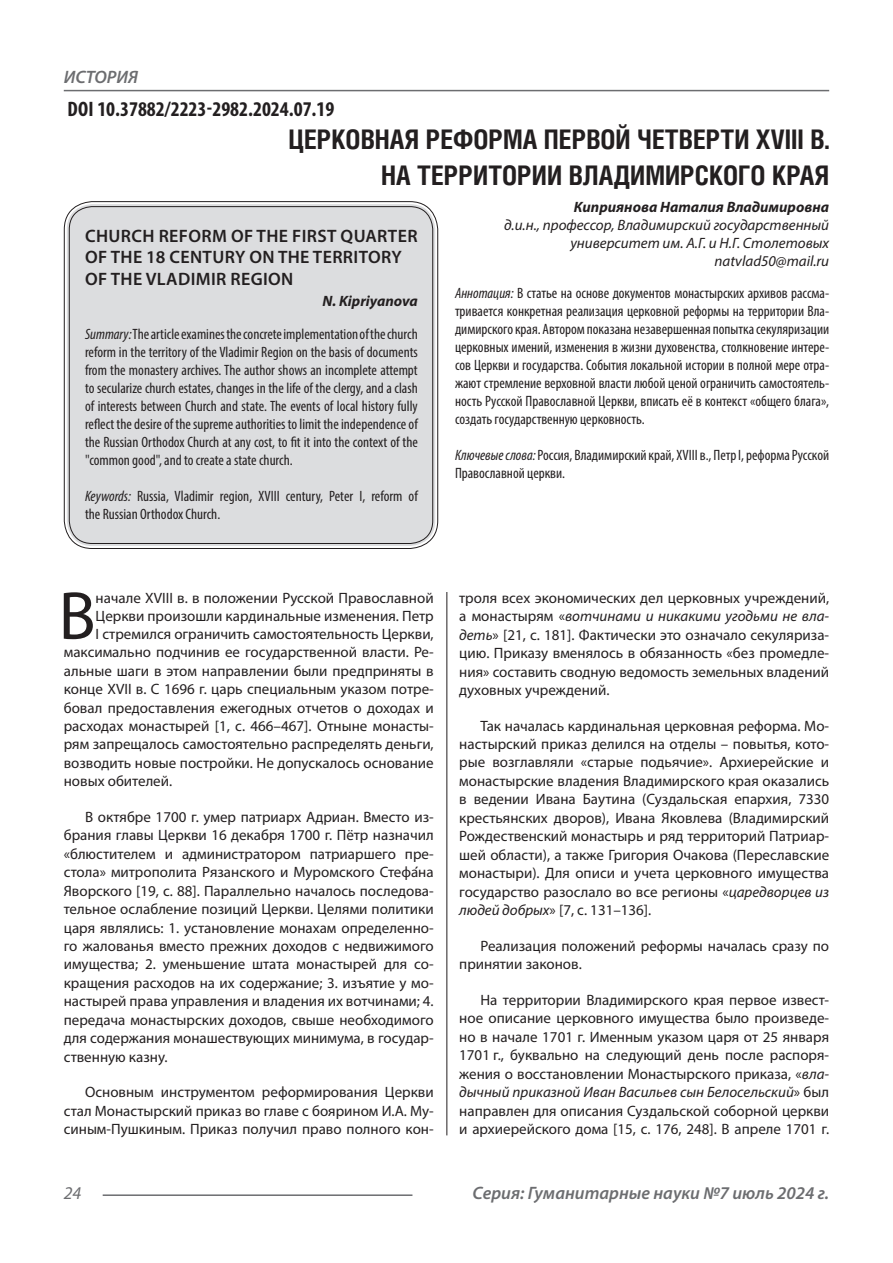
<style>
.page{position:relative;width:893px;height:1263px;background:#fff}
.page>*{position:absolute;margin:0;border:0;box-sizing:border-box;transform-origin:0 0}
.Статья_текст_первый{font:68.4px "Myriad Pro";color:#231f20}
.Статья_название{font:700 27px "Helios Cond C";color:#231f20}
.ДОИ{font:700 condensed 21px "Myriad Pro";color:#231f20}
.Статья_название_англ{font:600 18px/21.6px "Myriad Pro";letter-spacing:.02em;color:#231f20}
.t1{font:italic 600 18px "Myriad Pro";color:#6c6d70}
.t2{font:italic 18px "Myriad Pro";color:#6c6d70}
.Статья_текст{font:15px/18.5px "Myriad Pro";color:#231f20;text-align:justify}
.Статья_аннотация_тек{font:condensed 15px/18px "Myriad Pro";color:#231f20;text-align:justify}
.Статья_аннотация_анг{font:condensed 15px/18px "Myriad Pro";color:#231f20;text-align:justify}
.Статья_текст_первый-2{font:15px "Myriad Pro";color:#231f20}
.Статья_автор_инфо{font:italic 15px/18px "Myriad Pro";color:#231f20;text-align:right}
.Статья_автор_инфо-2{font:italic 700 15px "Myriad Pro";color:#231f20}
.Статья_автор_англ{font:italic 700 15px "Myriad Pro";color:#231f20}
.s1{font-style:italic}
.s2{font-family:"Arial"}
</style>
<div class="page">
<hr style="left:446px;top:128px;width:1px;height:1007px;background:#231f20">
<hr style="left:103px;top:1194px;width:309px;height:2px;background:#6c6d70">
<hr style="left:64px;top:90px;width:765px;height:1px;background:#6c6d70">
<div style="left:443px;top:125px;width:29px;height:467px;background:#fff"></div>
<div style="left:67px;top:204px;width:368px;height:342px;background:#dcdddf;border-radius:26px"></div>
<div style="left:69px;top:206px;width:364px;height:338px;border:1px solid #231f20;border-radius:23px"></div>
<p class="t1" style="left:64px;top:66px;width:76px">ИСТОРИЯ</p>
<p class="ДОИ" style="left:67px;top:96px;width:269px">DOI 10.37882/2223-2982.2024.07.19</p>
<p class="Статья_название" style="left:289px;top:124px;width:542px">ЦЕРКОВНАЯ РЕФОРМА ПЕРВОЙ ЧЕТВЕРТИ XVIII В.</p>
<p class="Статья_название" style="left:381px;top:160px;width:449px">НА ТЕРРИТОРИИ ВЛАДИМИРСКОГО КРАЯ</p>
<p class="Статья_автор_инфо-2" style="left:574px;top:198px;width:257px">Киприянова Наталия Владимировна</p>
<p class="Статья_автор_инфо" style="left:504px;top:216px;width:327px">д.и.н., профессор, Владимирский государственный университет им. А.Г. и Н.Г. Столетовых</p>
<p class="Статья_автор_инфо" style="left:714px;top:252px;width:116px">natvlad50@mail.ru</p>
<p class="Статья_аннотация_тек" style="left:455px;top:284px;width:376px"><span class="s1">Аннотация:</span> В статье на основе документов монастырских архивов рассма&shy;тривается конкретная реализация церковной реформы на территории Вла&shy;димирского края. Автором показана незавершенная попытка секуляризации церковных имений, изменения в жизни духовенства, столкновение интере&shy;сов Церкви и государства. События локальной истории в полной мере отра&shy;жают стремление верховной власти любой ценой ограничить самостоятель&shy;ность Русской Православной Церкви, вписать её в контекст «общего блага», создать государственную церковность.</p>
<p class="Статья_аннотация_тек" style="left:455px;top:446px;width:376px"><span class="s1">Ключевые слова:</span> Россия, Владимирский край, XVIII в., Петр I, реформа Русской<br>Православной церкви.</p>
<p class="Статья_название_англ" style="left:85px;top:224px;width:334px">CHURCH REFORM OF THE FIRST QUARTER<br>OF THE 18 CENTURY ON THE TERRITORY<br>OF THE VLADIMIR REGION</p>
<p class="Статья_автор_англ" style="left:322px;top:292px;width:97px">N. Kipriyanova</p>
<p class="Статья_аннотация_анг" style="left:85px;top:325px;width:334px"><span class="s1">Summary:</span> The article examines the concrete implementation of the church reform in the territory of the Vladimir Region on the basis of documents from the monastery archives. The author shows an incomplete attempt to secularize church estates, changes in the life of the clergy, and a clash of interests between Church and state. The events of local history fully reflect the desire of the supreme authorities to limit the independence of the Russian Orthodox Church at any cost, to fit it into the context of the "common good", and to create a state church.</p>
<p class="Статья_аннотация_анг" style="left:85px;top:487px;width:334px"><span class="s1">Keywords:</span> Russia, Vladimir region, XVIII century, Peter I, reform of the Russian Orthodox Church.</p>
<p class="Статья_текст_первый" style="left:59px;top:574px;width:39px">В</p>
<p class="Статья_текст_первый-2" style="left:96px;top:588px;width:340px">начале XVIII в. в положении Русской Православной</p>
<p class="Статья_текст_первый-2" style="left:96px;top:606px;width:340px">Церкви произошли кардинальные изменения. Петр</p>
<p class="Статья_текст_первый-2" style="left:96px;top:624px;width:340px">I стремился ограничить самостоятельность Церкви,</p>
<p class="Статья_текст_первый-2" style="left:64px;top:643px;width:371px">максимально подчинив ее государственной власти. Ре-</p>
<p class="Статья_текст_первый-2" style="left:64px;top:661px;width:371px">альные шаги в этом направлении были предприняты в</p>
<p class="Статья_текст_первый-2" style="left:64px;top:680px;width:371px">конце XVII в. С 1696 г. царь специальным указом потре-</p>
<p class="Статья_текст_первый-2" style="left:64px;top:698px;width:371px">бовал предоставления ежегодных отчетов о доходах и</p>
<p class="Статья_текст_первый-2" style="left:64px;top:717px;width:371px">расходах монастырей [1, с. 466–467]. Отныне монасты-</p>
<p class="Статья_текст_первый-2" style="left:64px;top:735px;width:371px">рям запрещалось самостоятельно распределять деньги,</p>
<p class="Статья_текст_первый-2" style="left:64px;top:754px;width:371px">возводить новые постройки. Не допускалось основание</p>
<p class="Статья_текст_первый-2" style="left:64px;top:772px;width:110px">новых обителей.</p>
<p class="Статья_текст" style="left:64px;top:807px;width:371px;text-indent:21px">В октябре 1700 г. умер патриарх Адриан. Вместо из&shy;брания главы Церкви 16 декабря 1700 г. Пётр назначил «блюстителем и администратором патриаршего пре&shy;стола» митрополита Рязанского и Муромского Стефа<span class="s2">́</span>на Яворского [19, с. 88]. Параллельно началось последова&shy;тельное ослабление позиций Церкви. Целями политики царя являлись: 1. установление монахам определенно&shy;го жалованья вместо прежних доходов с недвижимого имущества; 2. уменьшение штата монастырей для со&shy;кращения расходов на их содержание; 3. изъятие у мо&shy;настырей права управления и владения их вотчинами; 4. передача монастырских доходов, свыше необходимого для содержания монашествующих минимума, в государ&shy;ственную казну.</p>
<p class="Статья_текст" style="left:64px;top:1083px;width:371px;text-indent:21px">Основным инструментом реформирования Церкви стал Монастырский приказ во главе с боярином И.А. Му&shy;синым-Пушкиным. Приказ получил право полного кон-</p>
<p class="Статья_текст" style="left:459px;top:588px;width:371px">троля всех экономических дел церковных учреждений, а монастырям «<span class="s1">вотчинами и никакими угодьми не вла&shy;деть</span>» [21, с. 181]. Фактически это означало секуляриза&shy;цию. Приказу вменялось в обязанность «без промедле&shy;ния» составить сводную ведомость земельных владений духовных учреждений.</p>
<p class="Статья_текст" style="left:459px;top:716px;width:371px;text-indent:21px">Так началась кардинальная церковная реформа. Мо&shy;настырский приказ делился на отделы – повытья, кото&shy;рые возглавляли «старые подьячие». Архиерейские и монастырские владения Владимирского края оказались в ведении Ивана Баутина (Суздальская епархия, 7330 крестьянских дворов), Ивана Яковлева (Владимирский Рождественский монастырь и ряд территорий Патриар&shy;шей области), а также Григория Очакова (Переславские монастыри). Для описи и учета церковного имущества государство разослало во все регионы «<span class="s1">царедворцев из людей добрых</span>» [7, с. 131–136].</p>
<p class="Статья_текст" style="left:459px;top:936px;width:371px;text-indent:21px">Реализация положений реформы началась сразу по принятии законов.</p>
<p class="Статья_текст" style="left:459px;top:990px;width:371px;text-indent:21px">На территории Владимирского края первое извест&shy;ное описание церковного имущества было произведе&shy;но в начале 1701 г. Именным указом царя от 25 января 1701 г., буквально на следующий день после распоря&shy;жения о восстановлении Монастырского приказа, «<span class="s1">вла&shy;дычный приказной Иван Васильев сын Белосельский</span>» был направлен для описания Суздальской соборной церкви и архиерейского дома [15, с. 176, 248]. В апреле 1701 г.</p>
<p class="t2" style="left:64px;top:1182px;width:19px">24</p>
<p class="t1" style="left:473px;top:1182px;width:358px">Серия: Гуманитарные науки №7 июль 2024 г.</p>
</div>
